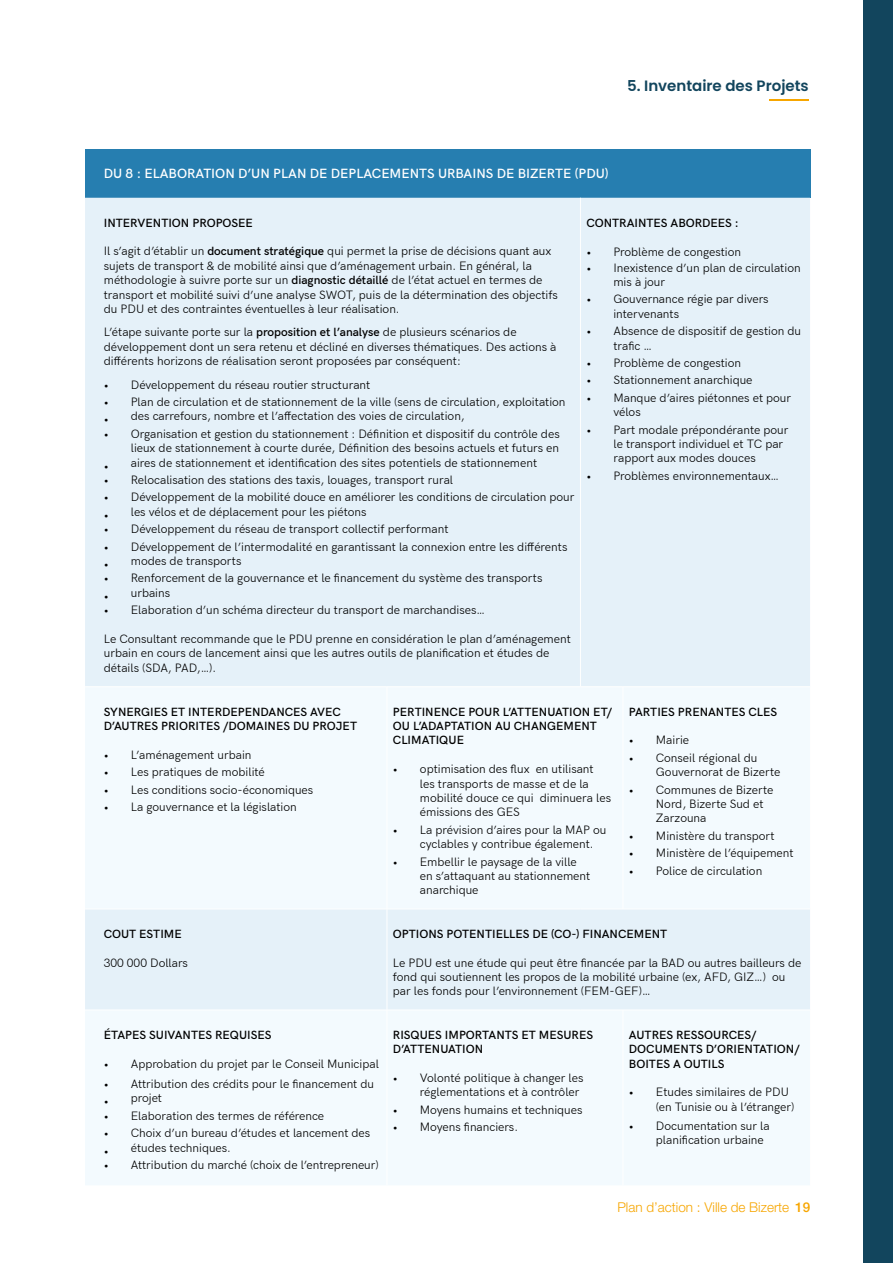
<style>
.page{position:relative;width:893px;height:1263px;background:#fff}
.page>*{position:absolute;margin:0;border:0;box-sizing:border-box;transform-origin:0 0}
.t1{font:600 15px "Poppins";color:#12455d}
.t2{font:600 13.5px "HK Grotesk";color:#fff}
.t3{font:300 13.5px "Helvetica Neue LT Std";color:#f7a600}
.t4{font:12px/14.4px "HK Grotesk";color:#000}
.t5{font:600 12px/14.4px "HK Grotesk";color:#000}
.s1{font-weight:600}
.s2{font-weight:500}
</style>
<div class="page">
<div style="left:863px;top:0;width:30px;height:1263px;background:#12455d"></div>
<hr style="left:769px;top:99px;width:40px;height:1px;background:#f7a600">
<div style="left:85px;top:149px;width:725px;height:49px;background:#267eb0"></div>
<div style="left:85px;top:198px;width:725px;height:488px;background:#e5f1f9"></div>
<div style="left:85px;top:688px;width:725px;height:220px;background:#f3fafe"></div>
<div style="left:85px;top:910px;width:725px;height:100px;background:#e5f1f9"></div>
<div style="left:85px;top:1011px;width:725px;height:174px;background:#f3fafe"></div>
<hr style="left:580px;top:198px;width:1px;height:489px;background:#fff">
<hr style="left:387px;top:687px;width:1px;height:222px;background:#fff">
<hr style="left:623px;top:687px;width:1px;height:222px;background:#fff">
<hr style="left:387px;top:909px;width:1px;height:101px;background:#fff">
<hr style="left:387px;top:1010px;width:1px;height:175px;background:#fff">
<hr style="left:623px;top:1010px;width:1px;height:175px;background:#fff">
<p class="t1" style="left:627px;top:77px;width:183px">5. Inventaire des Projets</p>
<p class="t2" style="left:104px;top:163px;width:506px">DU 8 : ELABORATION D’UN PLAN DE DEPLACEMENTS URBAINS DE BIZERTE (PDU)</p>
<p class="t5" style="left:104px;top:214px;width:151px">INTERVENTION PROPOSEE</p>
<p class="t4" style="left:104px;top:243px;width:456px">Il s’agit d’établir un <span class="s1">document stratégique</span> qui permet la prise de décisions quant aux sujets de transport &amp; de mobilité ainsi que d’aménagement urbain. En général, la méthodologie à suivre porte sur un <span class="s1">diagnostic détaillé</span> de l’état actuel en termes de transport et mobilité suivi d’une analyse SWOT, puis de la détermination des objectifs du PDU et des contraintes éventuelles à leur réalisation.</p>
<p class="t4" style="left:104px;top:324px;width:454px">L’étape suivante porte sur la <span class="s1">proposition et l’analyse</span> de plusieurs scénarios de développement dont un sera retenu et décliné en diverses thématiques. Des actions à différents horizons de réalisation seront proposées par conséquent:</p>
<p class="t4" style="left:104px;top:376px;width:268px">• Développement du réseau routier structurant</p>
<p class="t4" style="left:131px;top:394px;width:436px;text-indent:-27px">• Plan de circulation et de stationnement de la ville (sens de circulation, exploitation des carrefours, nombre et l’affectation des voies de circulation,</p>
<p class="t4" style="left:104px;top:411px;width:6px">•</p>
<p class="t4" style="left:131px;top:425px;width:430px;text-align:justify;text-indent:-27px">• Organisation et gestion du stationnement : Définition et dispositif du contrôle des lieux de stationnement à courte durée, Définition des besoins actuels et futurs en aires de stationnement et identification des sites potentiels de stationnement</p>
<p class="t4" style="left:104px;top:457px;width:6px">•</p>
<p class="t4" style="left:104px;top:472px;width:351px">• Relocalisation des stations des taxis, louages, transport rural</p>
<p class="t4" style="left:131px;top:489px;width:445px;text-indent:-27px">• Développement de la mobilité douce en améliorer les conditions de circulation pour les vélos et de déplacement pour les piétons</p>
<p class="t4" style="left:104px;top:506px;width:6px">•</p>
<p class="t4" style="left:104px;top:521px;width:346px">• Développement du réseau de transport collectif performant</p>
<p class="t4" style="left:131px;top:538px;width:438px;text-indent:-27px">• Développement de l’intermodalité en garantissant la connexion entre les différents modes de transports</p>
<p class="t4" style="left:104px;top:556px;width:6px">•</p>
<p class="t4" style="left:131px;top:570px;width:413px;text-indent:-27px">• Renforcement de la gouvernance et le financement du système des transports urbains</p>
<p class="t4" style="left:104px;top:587px;width:6px">•</p>
<p class="t4" style="left:104px;top:602px;width:383px">• Elaboration d’un schéma directeur du transport de marchandises…</p>
<p class="t4" style="left:104px;top:631px;width:469px">Le Consultant recommande que le PDU prenne en considération le plan d’aménagement urbain en cours de lancement ainsi que les autres outils de planification et études de détails (SDA, PAD,…).</p>
<p class="t5" style="left:586px;top:215px;width:154px">CONTRAINTES ABORDEES :</p>
<p class="t4" style="left:586px;top:244px;width:156px">• Problème de congestion</p>
<p class="t4" style="left:613px;top:261px;width:189px;line-height:13.5px;text-indent:-27px">• Inexistence d’un plan de circulation mis à jour</p>
<p class="t4" style="left:613px;top:291px;width:157px;text-indent:-27px">• Gouvernance régie par divers intervenants</p>
<p class="t4" style="left:613px;top:323px;width:189px;text-indent:-27px">• Absence de dispositif de gestion du trafic …</p>
<p class="t4" style="left:586px;top:355px;width:156px">• Problème de congestion</p>
<p class="t4" style="left:586px;top:372px;width:168px">• Stationnement anarchique</p>
<p class="t4" style="left:613px;top:389px;width:179px;text-indent:-27px">• Manque d’aires piétonnes et pour vélos</p>
<p class="t4" style="left:613px;top:421px;width:177px;text-indent:-27px">• Part modale prépondérante pour le transport individuel et TC par rapport aux modes douces</p>
<p class="t4" style="left:586px;top:467px;width:194px">• Problèmes environnementaux…</p>
<p class="t5" style="left:104px;top:703px;width:255px">SYNERGIES ET INTERDEPENDANCES AVEC<br>D’AUTRES PRIORITES /DOMAINES DU PROJET</p>
<p class="t4" style="left:104px;top:746px;width:149px">• L’aménagement urbain</p>
<p class="t4" style="left:104px;top:764px;width:163px">• Les pratiques de mobilité</p>
<p class="t4" style="left:104px;top:781px;width:211px">• Les conditions socio-économiques</p>
<p class="t4" style="left:104px;top:799px;width:194px">• La gouvernance et la législation</p>
<p class="t5" style="left:104px;top:925px;width:79px">COUT ESTIME</p>
<p class="t4" style="left:104px;top:954px;width:86px">300 000 Dollars</p>
<p class="t5" style="left:104px;top:1026px;width:169px">ÉTAPES SUIVANTES REQUISES</p>
<p class="t4" style="left:104px;top:1055px;width:277px">• Approbation du projet par le Conseil Municipal</p>
<p class="t4" style="left:131px;top:1076px;width:245px;text-indent:-27px">• Attribution des crédits pour le financement du projet</p>
<p class="t4" style="left:104px;top:1093px;width:6px">•</p>
<p class="t4" style="left:104px;top:1107px;width:222px">• Elaboration des termes de référence</p>
<p class="t4" style="left:131px;top:1125px;width:241px;text-indent:-27px">• Choix d’un bureau d’études et lancement des études techniques.</p>
<p class="t4" style="left:104px;top:1142px;width:6px">•</p>
<p class="t4" style="left:104px;top:1157px;width:276px">• Attribution du marché (choix de l’entrepreneur)</p>
<p class="t5" style="left:393px;top:703px;width:221px">PERTINENCE POUR L’ATTENUATION ET/<br>OU L’ADAPTATION AU CHANGEMENT<br>CLIMATIQUE</p>
<p class="t4" style="left:420px;top:761px;width:193px;text-indent:-27px">• optimisation des flux en utilisant les transports de masse et de la mobilité douce ce qui diminuera les émissions des GES</p>
<p class="t4" style="left:420px;top:821px;width:188px;text-indent:-27px">• La prévision d’aires pour la MAP ou cyclables y contribue également.</p>
<p class="t4" style="left:420px;top:853px;width:172px;text-indent:-27px">• Embellir le paysage de la ville en s’attaquant au stationnement anarchique</p>
<p class="t5" style="left:629px;top:703px;width:150px">PARTIES PRENANTES CLES</p>
<p class="t4" style="left:629px;top:732px;width:62px">• Mairie</p>
<p class="t4" style="left:656px;top:749px;width:126px;text-indent:-27px">• Conseil régional du<br>Gouvernorat de Bizerte</p>
<p class="t4" style="left:656px;top:781px;width:119px;text-indent:-27px">• Communes de Bizerte<br>Nord, Bizerte Sud et<br>Zarzouna</p>
<p class="t4" style="left:629px;top:827px;width:147px">• Ministère du transport</p>
<p class="t4" style="left:629px;top:845px;width:166px">• Ministère de l’équipement</p>
<p class="t4" style="left:629px;top:862px;width:135px">• Police de circulation</p>
<p class="t5" style="left:393px;top:925px;width:276px">OPTIONS POTENTIELLES DE (CO-) FINANCEMENT</p>
<p class="t4" style="left:393px;top:954px;width:410px">Le PDU est une étude qui peut être financée par la BAD ou autres bailleurs de fond qui soutiennent les propos de la mobilité urbaine (ex, AFD, GIZ…) ou par les fonds pour l’environnement (FEM-GEF)…</p>
<p class="t5" style="left:393px;top:1026px;width:202px">RISQUES IMPORTANTS ET MESURES<br>D’ATTENUATION</p>
<p class="t4" style="left:420px;top:1070px;width:165px;text-indent:-27px">• Volonté politique à changer les réglementations et à contrôler</p>
<p class="t4" style="left:393px;top:1101px;width:191px">• Moyens humains et techniques</p>
<p class="t4" style="left:393px;top:1119px;width:127px">• Moyens financiers.</p>
<p class="t5" style="left:629px;top:1026px;width:172px">AUTRES RESSOURCES/<br>DOCUMENTS D’ORIENTATION/<br>BOITES A OUTILS</p>
<p class="t4" style="left:656px;top:1084px;width:140px;text-indent:-27px">• Etudes similaires de PDU (en Tunisie ou à l’étranger)</p>
<p class="t4" style="left:656px;top:1117px;width:115px;text-indent:-27px">• Documentation sur la planification urbaine</p>
<p class="t3" style="left:617px;top:1199px;width:194px">Plan d’action : Ville de Bizerte <span class="s2">19</span></p>
</div>
